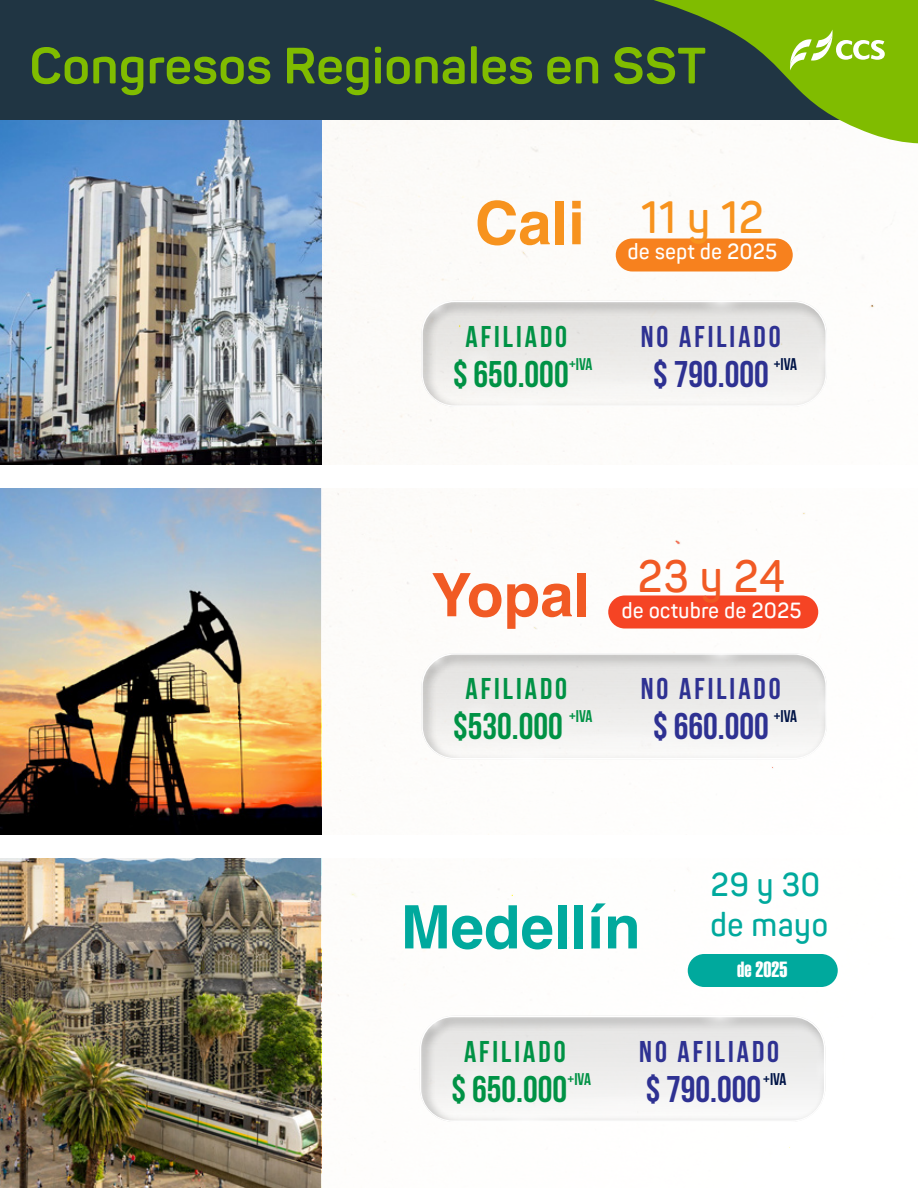
<style>
.page{position:relative;width:918px;height:1188px;background:#fff}
.page>*{position:absolute;margin:0;border:0;box-sizing:border-box;transform-origin:0 0}
.t1{font:700 60px "Helvetica";color:#00a99d}
.t2{font:700 60px "Helvetica";color:#f15a24}
.t3{font:700 60px "Helvetica";color:#f7931e}
.t4{font:50.25px "Panton Trial Bold";color:#80bc00}
.t5{font:700 44.7px "Panton Narrow Trial Semi";color:#f7931e}
.t6{font:700 44.7px "Panton Narrow Trial Semi";color:#f15a24}
.t7{font:700 37.05px "Bebas Neue";color:#009245}
.t8{font:700 37.05px "Bebas Neue";color:#2e3192}
.t9{font:700 32.7px/39.2px "Panton Narrow Trial Semi";color:#00a99d}
.t10{font:700 30px "Bebas Neue";letter-spacing:.1em;color:#2e3192}
.t11{font:700 30px "Bebas Neue";letter-spacing:.1em;color:#009245}
.t12{font:700 21.6px "Panton Narrow Trial Semi";color:#fff}
.t13{font:21.6px "Helvetica LT Std Extra Comp";color:#fff}
.t14{font:700 16.95px "Bebas Neue";letter-spacing:-.01em;color:#009245}
.t15{font:700 16.95px "Bebas Neue";letter-spacing:-.01em;color:#001447}
</style>
<div class="page">
<img style="left:0;top:858px;width:322px;height:330px">
<img style="left:0;top:488px;width:322px;height:347px">
<div style="left:0;top:0;width:918px;height:120px;background:#203543"></div>
<div style="left:322px;top:120px;width:596px;height:1068px;background:#fefdfb"></div>
<img style="left:0;top:120px;width:322px;height:345px">
<svg style="left:421px;top:297px;width:405px;height:124px"></svg>
<div style="left:461px;top:371px;width:351px;height:34px;background:#f5f4f2;border-radius:50%"></div>
<svg style="left:421px;top:654px;width:405px;height:114px"></svg>
<div style="left:461px;top:724px;width:351px;height:34px;background:#f6f5f4;border-radius:50%"></div>
<svg style="left:654px;top:0;width:264px;height:143px"></svg>
<div style="left:0;top:465px;width:918px;height:23px;background:#fff"></div>
<div style="left:0;top:836px;width:918px;height:22px;background:#fff"></div>
<div style="left:616px;top:238px;width:177px;height:34px;background:#f7811e;border-radius:16px"></div>
<div style="left:608px;top:596px;width:210px;height:32px;background:#f54424;border-radius:16px"></div>
<div style="left:688px;top:954px;width:150px;height:33px;background:#00a99d;border-radius:16px"></div>
<svg style="left:421px;top:1017px;width:403px;height:104px"></svg>
<div style="left:460px;top:1086px;width:350px;height:34px;background:#f6f6f5;border-radius:50%"></div>
<h2 class="t4" style="left:29px;top:37px;width:679px">Congresos Regionales en SST</h2>
<h1 class="t3" style="left:475px;top:187px;width:112px">Cali</h1>
<h3 class="t5" style="left:641px;top:192px;width:125px">11 y 12</h3>
<p class="t12" style="left:628px;top:239px;width:151px">de sept de 2025</p>
<p class="t11" style="left:466px;top:320px;width:103px">AFILIADO</p>
<p class="t7" style="left:453px;top:353px;width:117px">$ 650.000</p>
<p class="t14" style="left:569px;top:354px;width:25px">+IVA</p>
<p class="t10" style="left:641px;top:320px;width:141px">NO AFILIADO</p>
<p class="t8" style="left:653px;top:353px;width:117px">$ 790.000</p>
<p class="t15" style="left:774px;top:354px;width:25px">+IVA</p>
<h1 class="t2" style="left:431px;top:559px;width:160px">Yopal</h1>
<p class="t11" style="left:466px;top:672px;width:103px">AFILIADO</p>
<p class="t7" style="left:453px;top:706px;width:111px">$530.000</p>
<p class="t14" style="left:569px;top:707px;width:25px">+IVA</p>
<h3 class="t6" style="left:638px;top:551px;width:150px">23 y 24</h3>
<p class="t12" style="left:621px;top:598px;width:182px">de octubre de 2025</p>
<p class="t10" style="left:641px;top:672px;width:141px">NO AFILIADO</p>
<p class="t8" style="left:653px;top:706px;width:117px">$ 660.000</p>
<p class="t15" style="left:774px;top:707px;width:25px">+IVA</p>
<h1 class="t1" style="left:401px;top:891px;width:242px">Medellín</h1>
<p class="t9" style="left:710px;top:866px;width:120px">29 y 30 de mayo</p>
<p class="t13" style="left:737px;top:956px;width:52px">de 2025</p>
<p class="t11" style="left:464px;top:1035px;width:103px">AFILIADO</p>
<p class="t10" style="left:639px;top:1035px;width:141px">NO AFILIADO</p>
<p class="t8" style="left:646px;top:1068px;width:117px">$ 790.000</p>
<p class="t7" style="left:452px;top:1068px;width:117px">$ 650.000</p>
<p class="t14" style="left:568px;top:1070px;width:25px">+IVA</p>
<p class="t15" style="left:763px;top:1070px;width:25px">+IVA</p>
</div>
